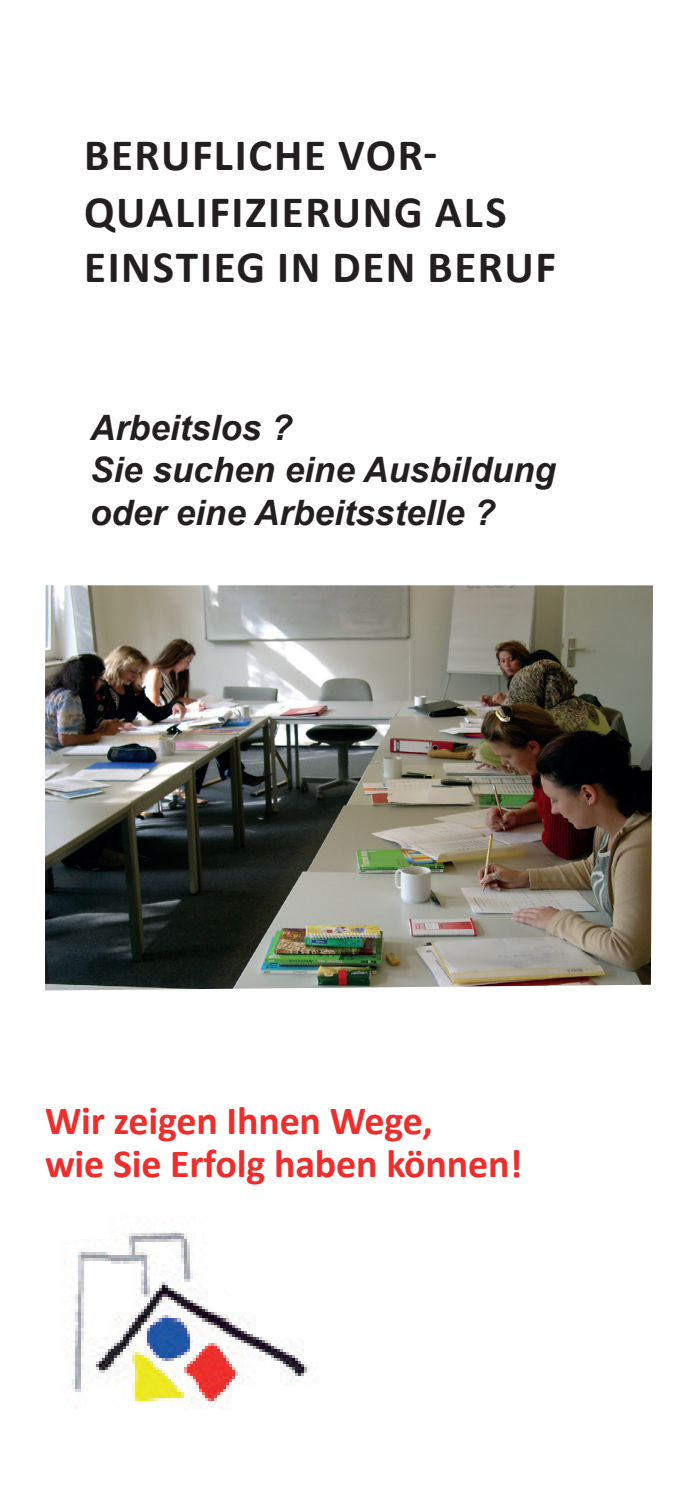
<style>
.page{position:relative;width:688px;height:1489px;background:#fff}
.page>*{position:absolute;margin:0;border:0;box-sizing:border-box;transform-origin:0 0}
.t1{font:700 45px/55.8px "Calibri";letter-spacing:.035em;color:#231f20}
.t2{font:700 40px/42.5px "Calibri";letter-spacing:-.005em;color:#ee2e2c}
.t3{font:italic 700 35px/42.5px "Arial";color:#231f20}
</style>
<div class="page">
<img style="left:72px;top:1230px;width:238px;height:180px">
<img style="left:45px;top:585px;width:607px;height:405px">
<p class="t1" style="left:84px;top:127px;width:473px">BERUFLICHE VOR-<br>QUALIFIZIERUNG ALS<br>EINSTIEG IN DEN BERUF</p>
<p class="t3" style="left:90px;top:407px;width:467px">Arbeitslos ?<br>Sie suchen eine Ausbildung oder eine Arbeitsstelle ?</p>
<p class="t2" style="left:45px;top:1099px;width:478px">Wir zeigen Ihnen Wege,<br>wie Sie Erfolg haben können!</p>
</div>
